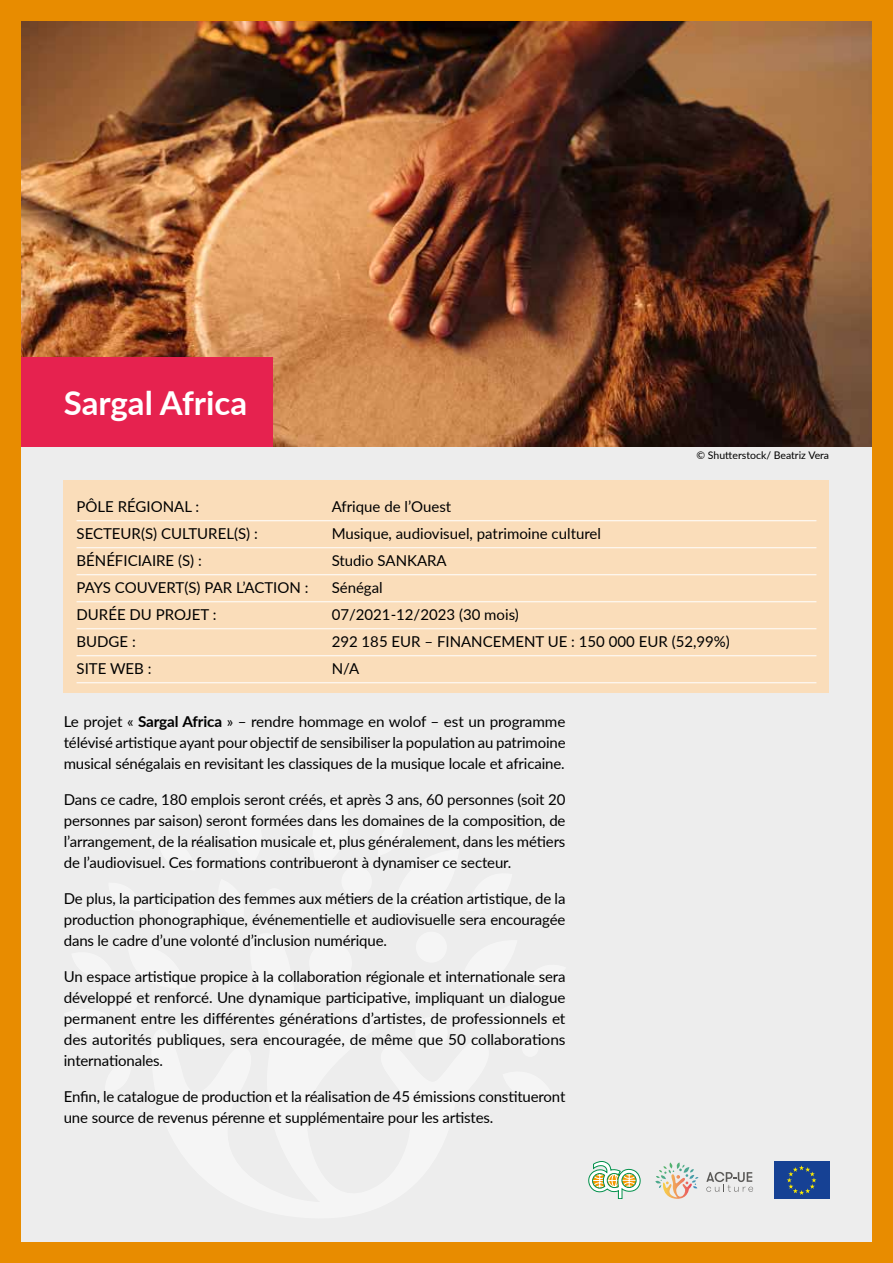
<style>
.page{position:relative;width:893px;height:1263px;background:#e88c00}
.page>*{position:absolute;margin:0;border:0;box-sizing:border-box;transform-origin:0 0}
.t1{font:700 33px "Lato";color:#fff}
.t2{font:15px/21px "Lato";letter-spacing:-.01em;color:#000;text-align:justify}
.t3{font:10.5px "Lato";color:#000}
.s1{font-weight:700}
</style>
<div class="page">
<div style="left:21px;top:21px;width:851px;height:1221px;background:#ededed"></div>
<div style="left:187px;top:1017px;width:32px;height:32px;background:#f5f5f5;border-radius:50%"></div>
<div style="left:309px;top:942px;width:43px;height:42px;background:#f5f5f5;border-radius:50%"></div>
<div style="left:415px;top:1017px;width:33px;height:32px;background:#f5f5f5;border-radius:50%"></div>
<div style="left:265px;top:888px;width:18px;height:18px;background:#f5f5f5;border-radius:50%"></div>
<div style="left:168px;top:901px;width:26px;height:26px;background:#f5f5f5;border-radius:50%"></div>
<div style="left:125px;top:997px;width:13px;height:13px;background:#f5f5f5;border-radius:50%"></div>
<div style="left:416px;top:932px;width:31px;height:30px;background:#f5f5f5;border-radius:50%"></div>
<div style="left:341px;top:866px;width:31px;height:31px;background:#f5f5f5;border-radius:50%"></div>
<div style="left:522px;top:1041px;width:16px;height:16px;background:#f5f5f5;border-radius:50%"></div>
<div style="left:64px;top:480px;width:765px;height:213px;background:#faddba"></div>
<hr style="left:77px;top:520px;width:739px;height:1px;background:#fff">
<hr style="left:77px;top:547px;width:739px;height:1px;background:#fff">
<hr style="left:77px;top:574px;width:739px;height:1px;background:#fff">
<hr style="left:77px;top:601px;width:739px;height:1px;background:#fff">
<hr style="left:77px;top:628px;width:739px;height:1px;background:#fff">
<hr style="left:77px;top:655px;width:739px;height:1px;background:#fff">
<hr style="left:77px;top:682px;width:739px;height:1px;background:#fff">
<svg style="left:588px;top:1161px;width:52px;height:38px"></svg>
<div style="left:774px;top:1162px;width:55px;height:37px;background:#164194"></div>
<svg style="left:787px;top:1165px;width:29px;height:30px"></svg>
<svg style="left:706px;top:1172px;width:47px;height:20px"></svg>
<svg style="left:655px;top:1162px;width:43px;height:37px"></svg>
<img style="left:21px;top:21px;width:851px;height:425px">
<div style="left:21px;top:357px;width:252px;height:89px;background:#e6224f"></div>
<h1 class="t1" style="left:64px;top:379px;width:185px">Sargal Africa</h1>
<p class="t3" style="left:697px;top:448px;width:134px">© Shutterstock/ Beatriz Vera</p>
<p class="t2" style="left:77px;top:495px;width:124px">PÔLE RÉGIONAL :</p>
<p class="t2" style="left:332px;top:495px;width:121px">Afrique de l’Ouest</p>
<p class="t2" style="left:77px;top:522px;width:183px">SECTEUR(S) CULTUREL(S) :</p>
<p class="t2" style="left:332px;top:522px;width:271px">Musique, audiovisuel, patrimoine culturel</p>
<p class="t2" style="left:77px;top:549px;width:127px">BÉNÉFICIAIRE (S) :</p>
<p class="t2" style="left:332px;top:549px;width:117px">Studio SANKARA</p>
<p class="t2" style="left:77px;top:576px;width:233px">PAYS COUVERT(S) PAR L’ACTION :</p>
<p class="t2" style="left:332px;top:576px;width:53px">Sénégal</p>
<p class="t2" style="left:77px;top:603px;width:142px">DURÉE DU PROJET :</p>
<p class="t2" style="left:332px;top:603px;width:189px">07/2021-12/2023 (30 mois)</p>
<p class="t2" style="left:77px;top:630px;width:61px">BUDGE :</p>
<p class="t2" style="left:332px;top:630px;width:400px">292 185 EUR – FINANCEMENT UE : 150 000 EUR (52,99%)</p>
<p class="t2" style="left:77px;top:657px;width:76px">SITE WEB :</p>
<p class="t2" style="left:332px;top:657px;width:29px">N/A</p>
<p class="t2" style="left:64px;top:710px;width:503px">Le projet « <span class="s1">Sargal Africa</span> » – rendre hommage en wolof – est un programme télévisé artistique ayant pour objectif de sensibiliser la population au patrimoine musical sénégalais en revisitant les classiques de la musique locale et africaine.</p>
<p class="t2" style="left:64px;top:788px;width:503px">Dans ce cadre, 180 emplois seront créés, et après 3 ans, 60 personnes (soit 20 personnes par saison) seront formées dans les domaines de la composition, de l’arrangement, de la réalisation musicale et, plus généralement, dans les métiers de l’audiovisuel. Ces formations contribueront à dynamiser ce secteur.</p>
<p class="t2" style="left:64px;top:887px;width:503px">De plus, la participation des femmes aux métiers de la création artistique, de la production phonographique, événementielle et audiovisuelle sera encouragée dans le cadre d’une volonté d’inclusion numérique.</p>
<p class="t2" style="left:64px;top:965px;width:503px">Un espace artistique propice à la collaboration régionale et internationale sera développé et renforcé. Une dynamique participative, impliquant un dialogue permanent entre les différentes générations d’artistes, de professionnels et des autorités publiques, sera encouragée, de même que 50 collaborations internationales.</p>
<p class="t2" style="left:64px;top:1085px;width:503px">Enfin, le catalogue de production et la réalisation de 45 émissions constitueront une source de revenus pérenne et supplémentaire pour les artistes.</p>
</div>
